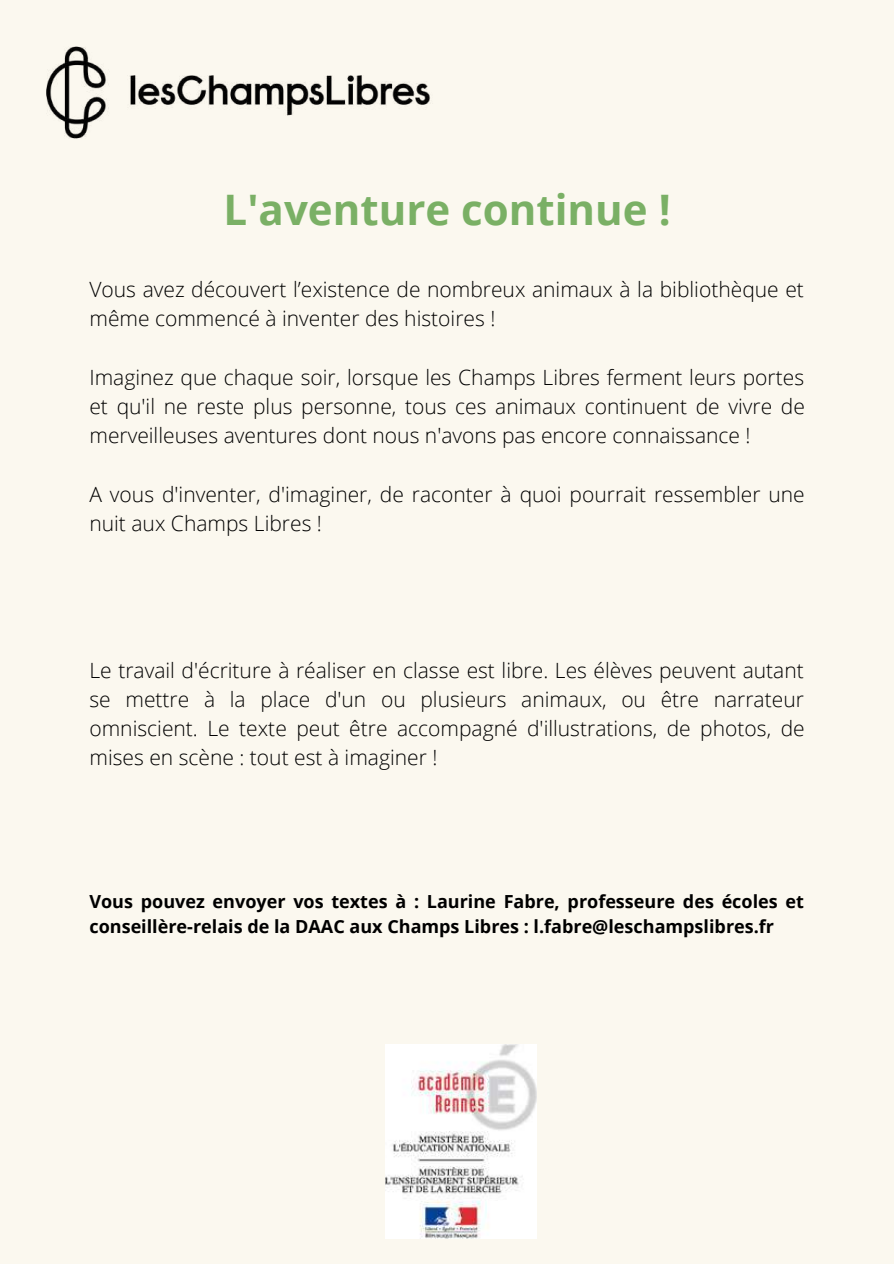
<style>
.page{position:relative;width:894px;height:1264px;background:#fff}
.page>*{position:absolute;margin:0;border:0;box-sizing:border-box;transform-origin:0 0}
.t1{font:700 42px "Open Sans";color:#7ab065}
.t2{font:300 21px/29.2px "Open Sans";color:#000}
.t3{font:700 18px/24.8px "Open Sans";color:#000}
</style>
<div class="page">
<div style="left:0;top:0;width:893px;height:1263px;background:#fbf8ef"></div>
<img style="left:46px;top:46px;width:384px;height:93px">
<img style="left:385px;top:1044px;width:151px;height:194px">
<h1 class="t1" style="left:223px;top:180px;width:448px">L'aventure continue !</h1>
<p class="t2" style="left:89px;top:274px;width:715px">Vous avez découvert l’existence de nombreux animaux à la bibliothèque et même commencé à inventer des histoires !</p>
<p class="t2" style="left:89px;top:362px;width:716px;text-align:justify">Imaginez que chaque soir, lorsque les Champs Libres ferment leurs portes et qu'il ne reste plus personne, tous ces animaux continuent de vivre de merveilleuses aventures dont nous n'avons pas encore connaissance !</p>
<p class="t2" style="left:89px;top:479px;width:716px">A vous d'inventer, d'imaginer, de raconter à quoi pourrait ressembler une nuit aux Champs Libres !</p>
<p class="t2" style="left:89px;top:654px;width:716px;text-align:justify">Le travail d'écriture à réaliser en classe est libre. Les élèves peuvent autant se mettre à la place d'un ou plusieurs animaux, ou être narrateur omniscient. Le texte peut être accompagné d'illustrations, de photos, de mises en scène : tout est à imaginer !</p>
<p class="t3" style="left:89px;top:889px;width:715px">Vous pouvez envoyer vos textes à : Laurine Fabre, professeure des écoles et conseillère-relais de la DAAC aux Champs Libres : l.fabre@leschampslibres.fr</p>
</div>
